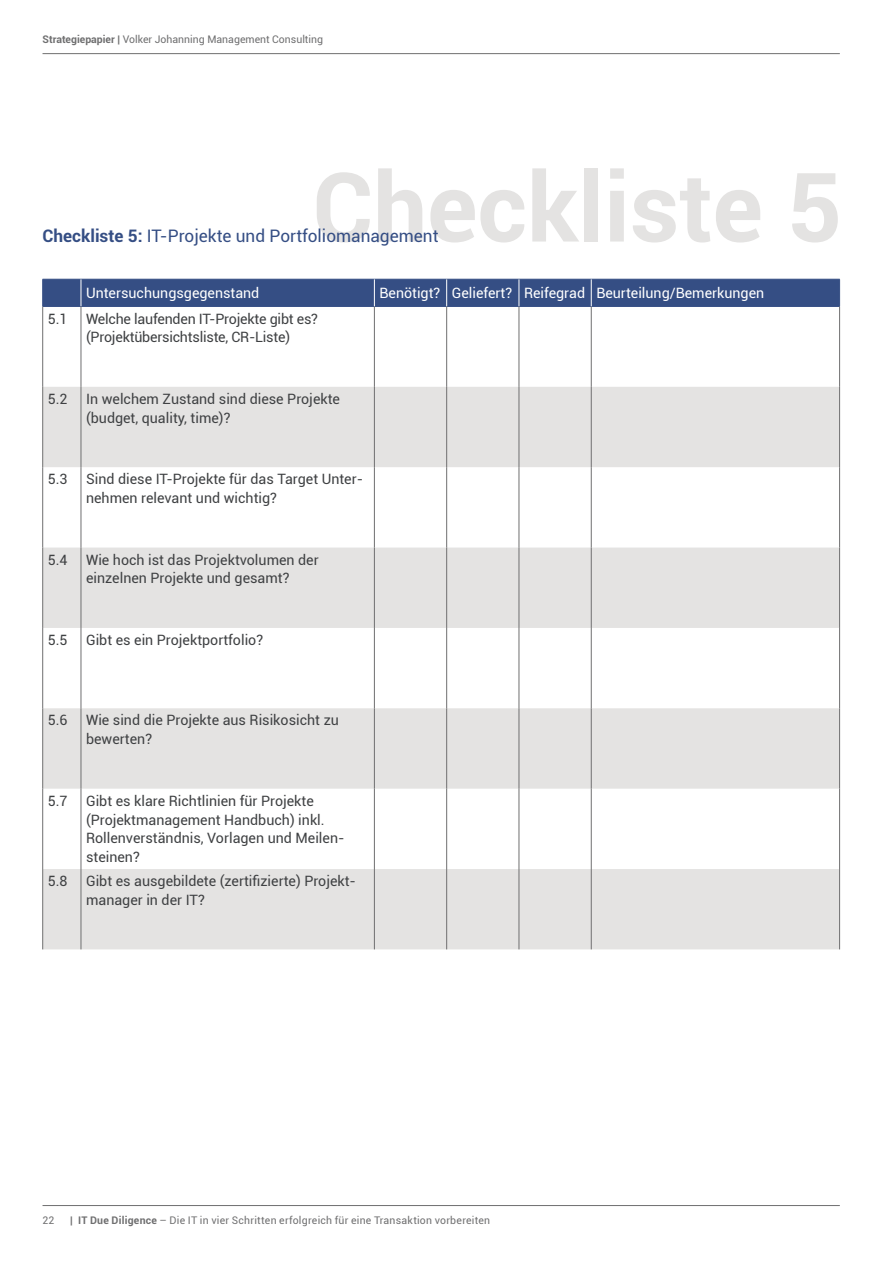
<style>
.page{position:relative;width:893px;height:1263px;background:#fff}
.page>*{position:absolute;margin:0;border:0;box-sizing:border-box;transform-origin:0 0}
.t1{font:700 96px "Roboto";color:#e4e3e2}
.t2{font:17.25px "Roboto";color:#354e84}
.t3{font:14.25px/18.8px "Roboto";color:#3f4143}
.t4{font:14.25px "Roboto";color:#fff}
.t5{font:10.5px "Roboto";letter-spacing:.02em;color:#6f6f70}
.t6{font:10.5px "Roboto";color:#6f6f70}
.s1{font-weight:700}
</style>
<div class="page">
<hr style="left:43px;top:53px;width:797px;height:1px;background:#6f6f70">
<hr style="left:43px;top:1205px;width:797px;height:1px;background:#6f6f70">
<svg style="left:43px;top:387px;width:796px;height:562px;fill:#e4e3e2"></svg>
<hr style="left:43px;top:306px;width:38px;height:1px;background:#354e84">
<hr style="left:81px;top:306px;width:293px;height:1px;background:#354e84">
<hr style="left:374px;top:306px;width:73px;height:1px;background:#354e84">
<hr style="left:447px;top:306px;width:72px;height:1px;background:#354e84">
<hr style="left:519px;top:306px;width:72px;height:1px;background:#354e84">
<hr style="left:591px;top:306px;width:249px;height:1px;background:#354e84">
<div style="left:42px;top:279px;width:798px;height:27px;background:#354e84"></div>
<hr style="left:42px;top:307px;width:1px;height:80px;background:#6f6f70">
<hr style="left:81px;top:307px;width:1px;height:80px;background:#6f6f70">
<hr style="left:374px;top:307px;width:1px;height:80px;background:#6f6f70">
<hr style="left:446px;top:307px;width:1px;height:80px;background:#6f6f70">
<hr style="left:519px;top:307px;width:1px;height:80px;background:#6f6f70">
<hr style="left:591px;top:307px;width:1px;height:80px;background:#6f6f70">
<hr style="left:839px;top:307px;width:1px;height:80px;background:#6f6f70">
<hr style="left:42px;top:387px;width:1px;height:80px;background:#6f6f70">
<hr style="left:81px;top:387px;width:1px;height:80px;background:#6f6f70">
<hr style="left:374px;top:387px;width:1px;height:80px;background:#6f6f70">
<hr style="left:446px;top:387px;width:1px;height:80px;background:#6f6f70">
<hr style="left:519px;top:387px;width:1px;height:80px;background:#6f6f70">
<hr style="left:591px;top:387px;width:1px;height:80px;background:#6f6f70">
<hr style="left:839px;top:387px;width:1px;height:80px;background:#6f6f70">
<hr style="left:42px;top:467px;width:1px;height:80px;background:#6f6f70">
<hr style="left:81px;top:467px;width:1px;height:80px;background:#6f6f70">
<hr style="left:374px;top:467px;width:1px;height:80px;background:#6f6f70">
<hr style="left:446px;top:467px;width:1px;height:80px;background:#6f6f70">
<hr style="left:519px;top:467px;width:1px;height:80px;background:#6f6f70">
<hr style="left:591px;top:467px;width:1px;height:80px;background:#6f6f70">
<hr style="left:839px;top:467px;width:1px;height:80px;background:#6f6f70">
<hr style="left:42px;top:547px;width:1px;height:81px;background:#6f6f70">
<hr style="left:81px;top:547px;width:1px;height:81px;background:#6f6f70">
<hr style="left:374px;top:547px;width:1px;height:81px;background:#6f6f70">
<hr style="left:446px;top:547px;width:1px;height:81px;background:#6f6f70">
<hr style="left:519px;top:547px;width:1px;height:81px;background:#6f6f70">
<hr style="left:591px;top:547px;width:1px;height:81px;background:#6f6f70">
<hr style="left:839px;top:547px;width:1px;height:81px;background:#6f6f70">
<hr style="left:42px;top:628px;width:1px;height:80px;background:#6f6f70">
<hr style="left:81px;top:628px;width:1px;height:80px;background:#6f6f70">
<hr style="left:374px;top:628px;width:1px;height:80px;background:#6f6f70">
<hr style="left:446px;top:628px;width:1px;height:80px;background:#6f6f70">
<hr style="left:519px;top:628px;width:1px;height:80px;background:#6f6f70">
<hr style="left:591px;top:628px;width:1px;height:80px;background:#6f6f70">
<hr style="left:839px;top:628px;width:1px;height:80px;background:#6f6f70">
<hr style="left:42px;top:708px;width:1px;height:81px;background:#6f6f70">
<hr style="left:81px;top:708px;width:1px;height:81px;background:#6f6f70">
<hr style="left:374px;top:708px;width:1px;height:81px;background:#6f6f70">
<hr style="left:446px;top:708px;width:1px;height:81px;background:#6f6f70">
<hr style="left:519px;top:708px;width:1px;height:81px;background:#6f6f70">
<hr style="left:591px;top:708px;width:1px;height:81px;background:#6f6f70">
<hr style="left:839px;top:708px;width:1px;height:81px;background:#6f6f70">
<hr style="left:42px;top:789px;width:1px;height:80px;background:#6f6f70">
<hr style="left:81px;top:789px;width:1px;height:80px;background:#6f6f70">
<hr style="left:374px;top:789px;width:1px;height:80px;background:#6f6f70">
<hr style="left:446px;top:789px;width:1px;height:80px;background:#6f6f70">
<hr style="left:519px;top:789px;width:1px;height:80px;background:#6f6f70">
<hr style="left:591px;top:789px;width:1px;height:80px;background:#6f6f70">
<hr style="left:839px;top:789px;width:1px;height:80px;background:#6f6f70">
<hr style="left:42px;top:869px;width:1px;height:80px;background:#6f6f70">
<hr style="left:81px;top:869px;width:1px;height:80px;background:#6f6f70">
<hr style="left:374px;top:869px;width:1px;height:80px;background:#6f6f70">
<hr style="left:446px;top:869px;width:1px;height:80px;background:#6f6f70">
<hr style="left:519px;top:869px;width:1px;height:80px;background:#6f6f70">
<hr style="left:591px;top:869px;width:1px;height:80px;background:#6f6f70">
<hr style="left:839px;top:869px;width:1px;height:80px;background:#6f6f70">
<p class="t6" style="left:43px;top:31px;width:282px"><span class="s1">Strategiepapier |</span> Volker Johanning Management Consulting</p>
<h1 class="t1" style="left:312px;top:140px;width:531px">Checkliste 5</h1>
<p class="t2" style="left:43px;top:223px;width:397px"><span class="s1">Checkliste 5:</span> IT-Projekte und Portfoliomanagement</p>
<p class="t4" style="left:86px;top:283px;width:175px">Untersuchungsgegenstand</p>
<p class="t4" style="left:379px;top:283px;width:386px">Benötigt? Geliefert? Reifegrad Beurteilung/Bemerkungen</p>
<p class="t3" style="left:48px;top:308px;width:21px">5.1</p>
<p class="t3" style="left:86px;top:308px;width:233px">Welche laufenden IT-Projekte gibt es? (Projektübersichtsliste, CR-Liste)</p>
<p class="t3" style="left:48px;top:389px;width:21px">5.2</p>
<p class="t3" style="left:86px;top:389px;width:255px">In welchem Zustand sind diese Projekte (budget, quality, time)?</p>
<p class="t3" style="left:48px;top:469px;width:21px">5.3</p>
<p class="t3" style="left:86px;top:469px;width:279px">Sind diese IT-Projekte für das Target Unter&shy;nehmen relevant und wichtig?</p>
<p class="t3" style="left:48px;top:550px;width:21px">5.4</p>
<p class="t3" style="left:86px;top:550px;width:234px">Wie hoch ist das Projektvolumen der einzelnen Projekte und gesamt?</p>
<p class="t3" style="left:48px;top:630px;width:21px">5.5</p>
<p class="t3" style="left:86px;top:630px;width:179px">Gibt es ein Projektportfolio?</p>
<p class="t3" style="left:48px;top:710px;width:21px">5.6</p>
<p class="t3" style="left:86px;top:710px;width:254px">Wie sind die Projekte aus Risikosicht zu bewerten?</p>
<p class="t3" style="left:48px;top:791px;width:21px">5.7</p>
<p class="t3" style="left:86px;top:791px;width:260px">Gibt es klare Richtlinien für Projekte (Projektmanagement Handbuch) inkl.<br>Rollenverständnis, Vorlagen und Meilen&shy;steinen?</p>
<p class="t3" style="left:48px;top:871px;width:21px">5.8</p>
<p class="t3" style="left:86px;top:871px;width:271px">Gibt es ausgebildete (zertifizierte) Projekt&shy;manager in der IT?</p>
<p class="t5" style="left:43px;top:1213px;width:14px">22</p>
<p class="t5" style="left:70px;top:1213px;width:421px"><span class="s1">| IT Due Diligence</span> – Die IT in vier Schritten erfolgreich für eine Transaktion vorbereiten</p>
</div>
